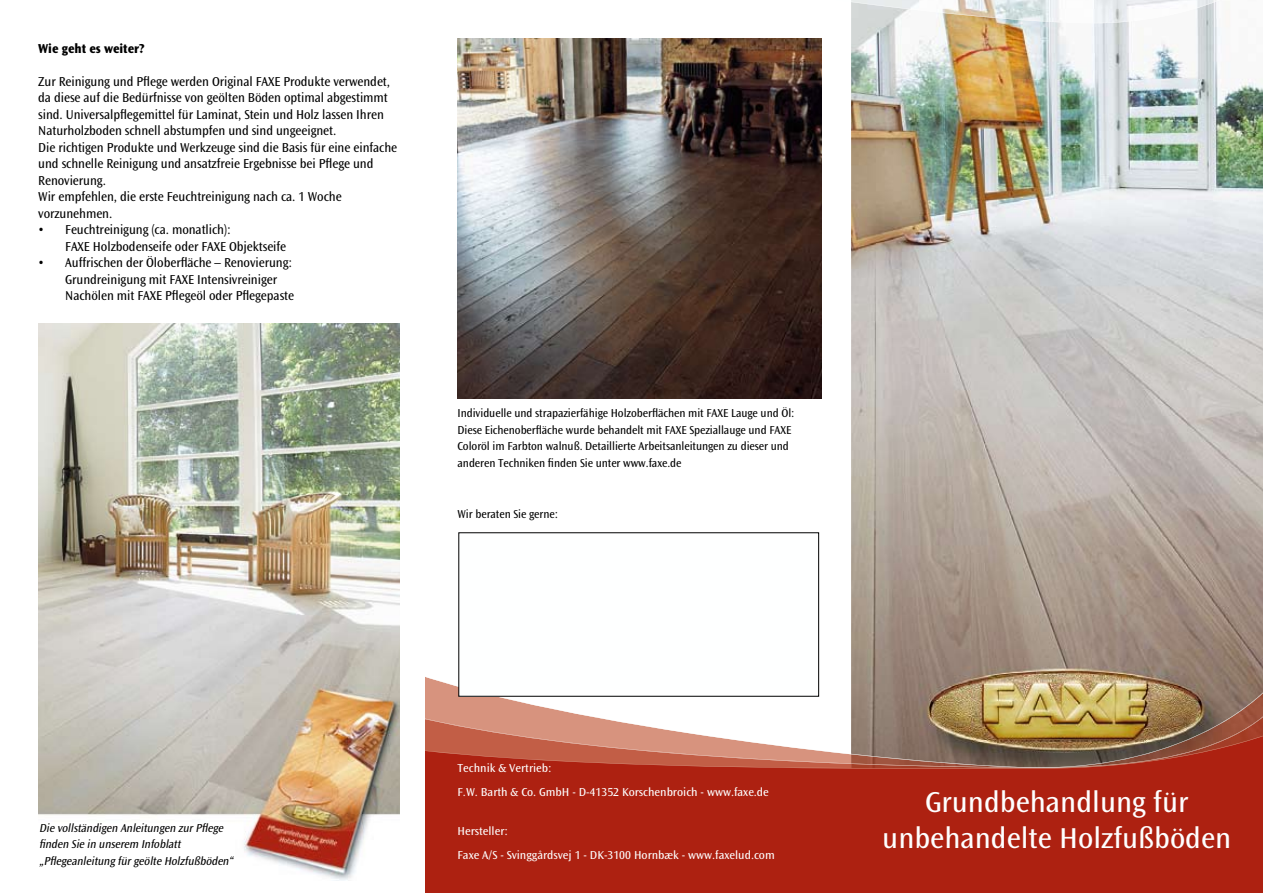
<style>
.page{position:relative;width:1263px;height:893px;background:#fff}
.page>*{position:absolute;margin:0;border:0;box-sizing:border-box;transform-origin:0 0}
.t1{font:30px/36px "Ocean Sans MM 403 475";color:#feffff;text-align:center}
.t2{font:13.5px/16.5px "Ocean Sans MM 403 475";letter-spacing:-.005em;color:#000;scale:.95 1}
.t3{font:13.5px "Ocean Sans MM 760 475";letter-spacing:-.005em;color:#000;scale:.95 1}
.t4{font:12px/16.5px "Ocean Sans MM 403 475";letter-spacing:-.005em;color:#000;scale:.95 1}
.t5{font:12px/24px "Ocean Sans MM 403 475";color:#feffff}
.t6{font:italic 12px/16.5px "Ocean Sans MM 403 475";color:#000;scale:.95 1}
</style>
<div class="page">
<img style="left:851px;top:2px;width:412px;height:647px">
<svg style="left:426px;top:649px;width:837px;height:244px;background:#b1523f"></svg>
<img style="left:851px;top:0;width:369px;height:23px">
<div style="left:459px;top:533px;width:360px;height:163px;background:#feffff"></div>
<img style="left:458px;top:38px;width:364px;height:361px">
<img style="left:38px;top:323px;width:362px;height:557px">
<p class="t3" style="left:38px;top:41px;width:113px">Wie geht es weiter?</p>
<p class="t2" style="left:38px;top:73px;width:379px">Zur Reinigung und Pflege werden Original FAXE Produkte verwendet, da diese auf die Bedürfnisse von geölten Böden optimal abgestimmt sind. Universalpflegemittel für Laminat, Stein und Holz lassen Ihren Naturholzboden schnell abstumpfen und sind ungeeignet.<br>Die richtigen Produkte und Werkzeuge sind die Basis für eine einfache und schnelle Reinigung und ansatzfreie Ergebnisse bei Pflege und Renovierung.<br>Wir empfehlen, die erste Feuchtreinigung nach ca. 1 Woche vorzunehmen.</p>
<p class="t2" style="left:65px;top:222px;width:234px;text-indent:-27px">• Feuchtreinigung (ca. monatlich):<br>FAXE Holzbodenseife oder FAXE Objektseife</p>
<p class="t2" style="left:65px;top:255px;width:242px;text-indent:-27px">• Auffrischen der Öloberfläche – Renovierung:<br>Grundreinigung mit FAXE Intensivreiniger<br>Nachölen mit FAXE Pflegeöl oder Pflegepaste</p>
<p class="t4" style="left:458px;top:405px;width:356px">Individuelle und strapazierfähige Holzoberflächen mit FAXE Lauge und Öl:<br>Diese Eichenoberfläche wurde behandelt mit FAXE Speziallauge und FAXE Coloröl im Farbton walnuß. Detaillierte Arbeitsanleitungen zu dieser und anderen Techniken finden Sie unter www.faxe.de</p>
<p class="t4" style="left:458px;top:505px;width:107px">Wir beraten Sie gerne:</p>
<p class="t6" style="left:39px;top:820px;width:208px">Die vollständigen Anleitungen zurPflege finden Sie in unserem Infoblatt „Pflegeanleitung fürgeölte Holzfußböden“</p>
<p class="t5" style="left:458px;top:756px;width:313px">Technik &amp; Vertrieb:<br>F.W. Barth &amp; Co. GmbH - D-41352 Korschenbroich - www.faxe.de</p>
<p class="t5" style="left:458px;top:819px;width:319px">Hersteller:<br>Faxe A/S - Svinggårdsvej 1 - DK-3100 Hornbæk - www.faxelud.com</p>
<h1 class="t1" style="left:882px;top:784px;width:350px">Grundbehandlung für unbehandelte Holzfußböden</h1>
</div>
